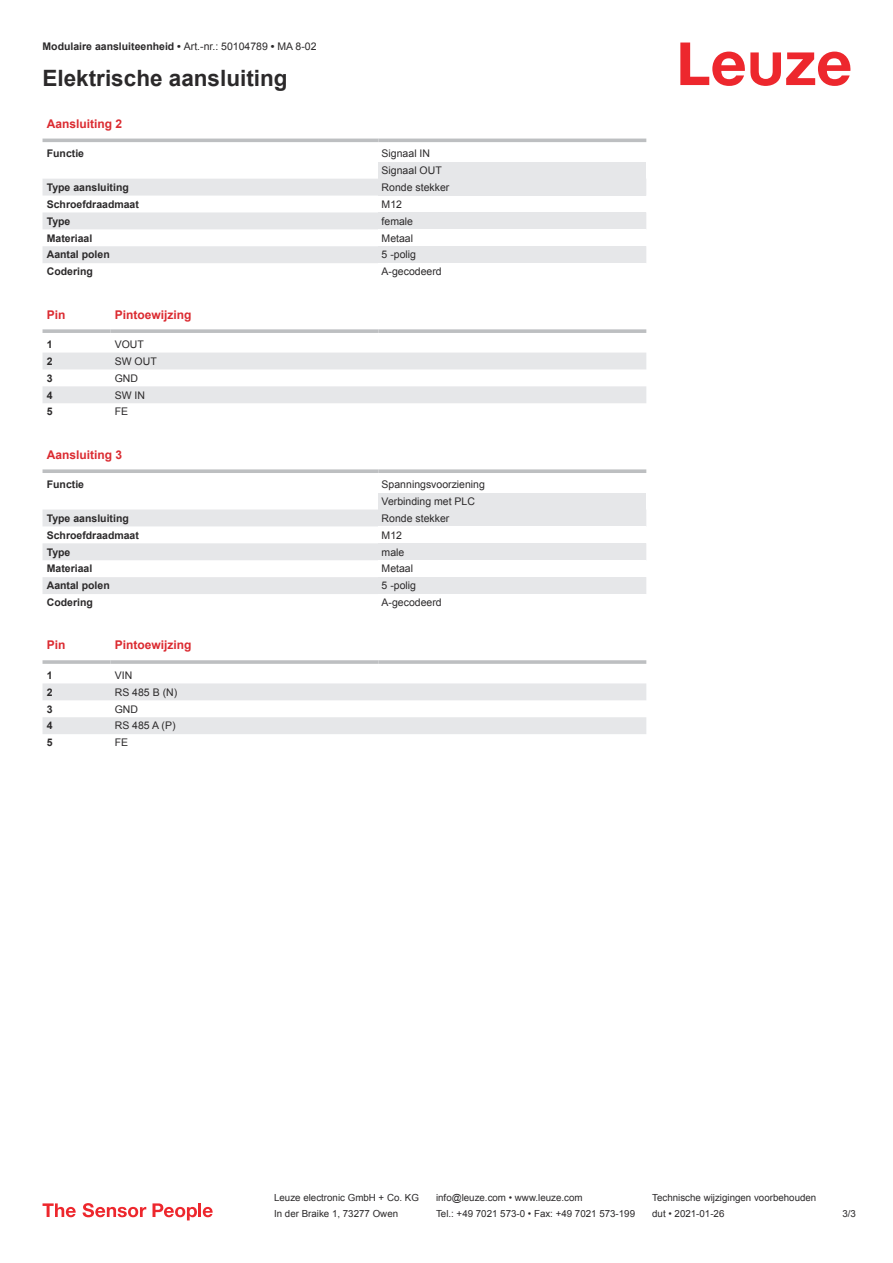
<style>
.page{position:relative;width:893px;height:1263px;background:#fff}
.page>*{position:absolute;margin:0;border:0;box-sizing:border-box;transform-origin:0 0}
.t1{font:700 22.5px "Arial";color:#2b292a}
.t2{font:700 12px "Arial";color:#db2a30}
.t3{font:700 10.5px "Arial";color:#2b292a}
.t4{font:10.5px/17px "Arial";color:#2b292a}
.t5{font:9.75px "Arial";color:#2b292a}
.s1{font-weight:400}
</style>
<div class="page">
<svg style="left:680px;top:43px;width:170px;height:43px"></svg>
<svg style="left:43px;top:138px;width:603px;height:1px"></svg>
<svg style="left:43px;top:179px;width:335px;height:84px;fill:#e6e7e9"></svg>
<hr style="left:43px;top:139px;width:335px;height:3px;background:#bdbfc1">
<hr style="left:378px;top:139px;width:268px;height:3px;background:#bdbfc1">
<div style="left:378px;top:162px;width:268px;height:17px;background:#e6e7e9"></div>
<div style="left:378px;top:179px;width:268px;height:17px;background:#e6e7e9"></div>
<div style="left:378px;top:212px;width:268px;height:17px;background:#e6e7e9"></div>
<div style="left:378px;top:246px;width:268px;height:17px;background:#e6e7e9"></div>
<svg style="left:43px;top:352px;width:603px;height:1px"></svg>
<svg style="left:43px;top:353px;width:603px;height:50px"></svg>
<svg style="left:43px;top:329px;width:68px;height:4px"></svg>
<svg style="left:111px;top:329px;width:267px;height:4px"></svg>
<svg style="left:378px;top:329px;width:268px;height:4px"></svg>
<svg style="left:43px;top:509px;width:335px;height:85px;fill:#e6e7e9"></svg>
<svg style="left:43px;top:469px;width:335px;height:4px"></svg>
<svg style="left:378px;top:469px;width:268px;height:4px"></svg>
<div style="left:378px;top:493px;width:268px;height:16px;background:#e6e7e9"></div>
<div style="left:378px;top:509px;width:268px;height:17px;background:#e6e7e9"></div>
<div style="left:378px;top:543px;width:268px;height:17px;background:#e6e7e9"></div>
<div style="left:378px;top:577px;width:268px;height:17px;background:#e6e7e9"></div>
<svg style="left:43px;top:683px;width:603px;height:51px"></svg>
<hr style="left:43px;top:660px;width:68px;height:4px;background:#c7c9ca">
<hr style="left:111px;top:660px;width:267px;height:4px;background:#bdbfc1">
<hr style="left:378px;top:660px;width:268px;height:4px;background:#c7c9ca">
<svg style="left:43px;top:1203px;width:33px;height:14px"></svg>
<svg style="left:83px;top:1203px;width:63px;height:14px"></svg>
<svg style="left:153px;top:1203px;width:44px;height:17px"></svg>
<hr style="left:198px;top:1203px;width:3px;height:14px;background:#ed272d">
<svg style="left:203px;top:1207px;width:10px;height:10px"></svg>
<p class="t3" style="left:43px;top:43px;width:276px">Modulaire aansluiteenheid • <span class="s1">Art.-nr.: 50104789</span> • <span class="s1">MA 8-02</span></p>
<h1 class="t1" style="left:43px;top:70px;width:247px">Elektrische aansluiting</h1>
<p class="t2" style="left:47px;top:119px;width:77px">Aansluiting 2</p>
<p class="t3" style="left:47px;top:149px;width:39px">Functie</p>
<p class="t4" style="left:382px;top:146px;width:62px">Signaal IN<br>Signaal OUT</p>
<p class="t3" style="left:47px;top:183px;width:84px">Type aansluiting</p>
<p class="t4" style="left:382px;top:180px;width:69px">Ronde stekker</p>
<p class="t3" style="left:47px;top:200px;width:94px">Schroefdraadmaat</p>
<p class="t4" style="left:382px;top:197px;width:22px">M12</p>
<p class="t3" style="left:47px;top:217px;width:25px">Type</p>
<p class="t4" style="left:382px;top:213px;width:33px">female</p>
<p class="t3" style="left:47px;top:234px;width:47px">Materiaal</p>
<p class="t4" style="left:382px;top:230px;width:33px">Metaal</p>
<p class="t3" style="left:47px;top:251px;width:65px">Aantal polen</p>
<p class="t4" style="left:382px;top:247px;width:36px">5 -polig</p>
<p class="t3" style="left:47px;top:268px;width:48px">Codering</p>
<p class="t4" style="left:382px;top:264px;width:62px">A-gecodeerd</p>
<p class="t2" style="left:47px;top:310px;width:20px">Pin</p>
<p class="t2" style="left:115px;top:310px;width:78px">Pintoewijzing</p>
<p class="t3" style="left:47px;top:340px;width:7px">1</p>
<p class="t4" style="left:115px;top:337px;width:31px">VOUT</p>
<p class="t3" style="left:47px;top:357px;width:7px">2</p>
<p class="t4" style="left:115px;top:354px;width:43px">SW OUT</p>
<p class="t3" style="left:47px;top:374px;width:7px">3</p>
<p class="t4" style="left:115px;top:370px;width:25px">GND</p>
<p class="t3" style="left:47px;top:391px;width:7px">4</p>
<p class="t4" style="left:115px;top:387px;width:32px">SW IN</p>
<p class="t3" style="left:47px;top:408px;width:7px">5</p>
<p class="t4" style="left:115px;top:404px;width:15px">FE</p>
<p class="t2" style="left:47px;top:450px;width:77px">Aansluiting 3</p>
<p class="t3" style="left:47px;top:480px;width:39px">Functie</p>
<p class="t4" style="left:382px;top:477px;width:105px">Spanningsvoorziening<br>Verbinding met PLC</p>
<p class="t3" style="left:47px;top:514px;width:84px">Type aansluiting</p>
<p class="t4" style="left:382px;top:510px;width:69px">Ronde stekker</p>
<p class="t3" style="left:47px;top:531px;width:94px">Schroefdraadmaat</p>
<p class="t4" style="left:382px;top:527px;width:22px">M12</p>
<p class="t3" style="left:47px;top:548px;width:25px">Type</p>
<p class="t4" style="left:382px;top:544px;width:24px">male</p>
<p class="t3" style="left:47px;top:565px;width:47px">Materiaal</p>
<p class="t4" style="left:382px;top:561px;width:33px">Metaal</p>
<p class="t3" style="left:47px;top:582px;width:65px">Aantal polen</p>
<p class="t4" style="left:382px;top:578px;width:36px">5 -polig</p>
<p class="t3" style="left:47px;top:599px;width:48px">Codering</p>
<p class="t4" style="left:382px;top:595px;width:62px">A-gecodeerd</p>
<p class="t2" style="left:47px;top:641px;width:20px">Pin</p>
<p class="t2" style="left:115px;top:641px;width:78px">Pintoewijzing</p>
<p class="t3" style="left:47px;top:671px;width:7px">1</p>
<p class="t4" style="left:115px;top:667px;width:19px">VIN</p>
<p class="t3" style="left:47px;top:688px;width:7px">2</p>
<p class="t4" style="left:115px;top:684px;width:64px">RS 485 B (N)</p>
<p class="t3" style="left:47px;top:705px;width:7px">3</p>
<p class="t4" style="left:115px;top:701px;width:25px">GND</p>
<p class="t3" style="left:47px;top:722px;width:7px">4</p>
<p class="t4" style="left:115px;top:718px;width:62px">RS 485 A (P)</p>
<p class="t3" style="left:47px;top:739px;width:7px">5</p>
<p class="t4" style="left:115px;top:735px;width:15px">FE</p>
<p class="t5" style="left:274px;top:1194px;width:146px">Leuze electronic GmbH + Co. KG</p>
<p class="t5" style="left:436px;top:1194px;width:148px">info@leuze.com • www.leuze.com</p>
<p class="t5" style="left:652px;top:1194px;width:166px">Technische wijzigingen voorbehouden</p>
<p class="t5" style="left:274px;top:1210px;width:126px">In der Braike 1, 73277 Owen</p>
<p class="t5" style="left:436px;top:1210px;width:201px">Tel.: +49 7021 573-0 • Fax: +49 7021 573-199</p>
<p class="t5" style="left:652px;top:1210px;width:74px">dut • 2021-01-26</p>
<p class="t5" style="left:842px;top:1210px;width:15px">3 /3</p>
</div>
